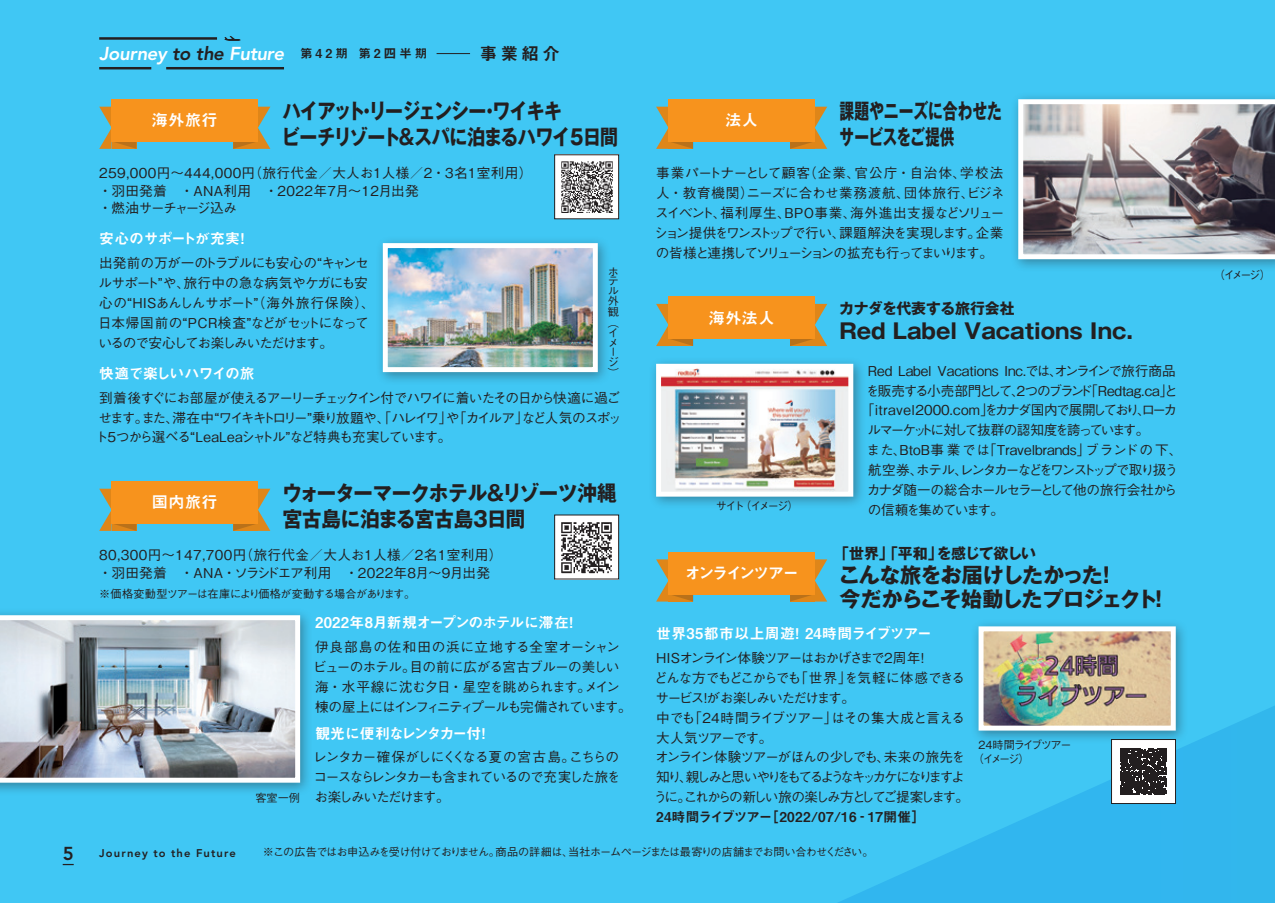
<style>
.page{position:relative;width:1275px;height:903px;background:#40c7f4}
.page>*{position:absolute;margin:0;border:0;box-sizing:border-box;transform-origin:0 0}
.t1{font:700 21px/26.1px "Gothic MB101 Pr 5";letter-spacing:-.045em;color:#231f20;scale:.85 1}
.t2{font:700 21px/26.1px "Gothic MB101 Pr 5";letter-spacing:-.02em;color:#231f20;scale:.92 1}
.t3{font:700 21px/23.6px "Gothic MB101 Pr 5";letter-spacing:-.045em;color:#231f20}
.t4{font:700 21px "Gothic MB101 Pr 5";color:#231f20}
.t5{font:700 21px/26.1px "Gothic MB101 Pr 5";color:#231f20;scale:.7 1}
.t6{font:italic 800 18.55px "Avenir LT Std";letter-spacing:-.02em;color:#fff}
.t7{font:800 18.55px "Avenir LT Std";color:#231f20}
.t8{font:17.32px "Midashi Go Pr 5 MB31";color:#231f20}
.t9{font:16.1px "Midashi Go Pr 5 MB31";letter-spacing:.025em;color:#fff}
.t10{font:16.1px "Midashi Go Pr 5 MB31";letter-spacing:-.14em;color:#fff}
.t11{font:14.88px "Midashi Go Pr 5 MB31";letter-spacing:-.03em;color:#fff}
.t12{font:14.88px "Midashi Go Pr 5 MB31";letter-spacing:.025em;color:#fff}
.t13{font:700 14.88px "Gothic MB101 Pr 5";letter-spacing:-.05em;color:#231f20}
.t14{font:14.88px "Midashi Go Pr 5 MB31";letter-spacing:-.07em;color:#fff}
.t15{font:700 14.88px "Gothic MB101 Pr 5";letter-spacing:-.03em;color:#231f20}
.t16{font:500 13.65px/19.8px "Gothic BBB Pr 5";letter-spacing:-.065em;color:#231f20;text-align:justify}
.t17{font:500 13.65px/19.8px "Gothic BBB Pr 5";letter-spacing:-.11em;color:#231f20}
.t18{font:500 13.65px/17.3px "Gothic BBB Pr 5";letter-spacing:.025em;color:#231f20}
.t19{font:500 13.65px "Gothic BBB Pr 5";letter-spacing:-.005em;color:#231f20}
.t20{font:500 13.65px "Gothic BBB Pr 5";letter-spacing:-.02em;color:#231f20}
.t21{font:500 13.65px "Gothic BBB Pr 5";color:#231f20}
.t22{font:13.65px "Midashi Go Pr 5 MB31";letter-spacing:.025em;color:#231f20}
.t23{font:500 13.65px "Gothic BBB Pr 5";letter-spacing:-.14em;color:#231f20}
.t24{font:500 13.65px "Gothic BBB Pr 5";letter-spacing:-.15em;color:#231f20}
.t25{font:500 13.65px "Gothic BBB Pr 5";letter-spacing:-.13em;color:#231f20}
.t26{font:500 11.2px/9.8px "Gothic BBB Pr 5";letter-spacing:-.085em;color:#231f20;text-align:justify}
.t27{font:500 11.2px "Gothic BBB Pr 5";letter-spacing:-.05em;color:#231f20}
.t28{font:800 11.2px "Avenir LT Std";letter-spacing:.1em;color:#231f20}
.t29{font:500 11.2px/13.7px "Gothic BBB Pr 5";letter-spacing:-.135em;color:#231f20}
.s1{color:#231f20}
.s2{font-family:"Midashi Go Pr 5 MB31";font-weight:400;font-style:normal;font-size:12.42px;color:#231f20}
</style>
<div class="page">
<svg style="left:804px;top:148px;width:471px;height:755px"></svg>
<div style="left:970px;top:618px;width:218px;height:126px;background:#231f20;opacity:.4"></div>
<img style="left:984px;top:632px;width:186px;height:92px">
<div style="left:978px;top:626px;width:198px;height:104px;border:5px solid #fff"></div>
<div style="left:1010px;top:91px;width:265px;height:181px;background:#231f20;opacity:.4"></div>
<svg style="left:1018px;top:99px;width:257px;height:160px;background:#a5a2a5"></svg>
<svg style="left:99px;top:107px;width:37px;height:42px"></svg>
<svg style="left:233px;top:107px;width:37px;height:42px"></svg>
<div style="left:112px;top:99px;width:146px;height:42px;background:#f7931d"></div>
<div style="left:375px;top:235px;width:236px;height:150px;background:#231f20;opacity:.4"></div>
<img style="left:389px;top:249px;width:203px;height:117px">
<div style="left:383px;top:243px;width:215px;height:129px;border:5px solid #fff"></div>
<div style="left:0;top:607px;width:313px;height:188px;background:#231f20;opacity:.4"></div>
<img style="left:0;top:615px;width:300px;height:168px">
<svg style="left:99px;top:489px;width:37px;height:42px"></svg>
<svg style="left:233px;top:489px;width:37px;height:42px"></svg>
<div style="left:112px;top:481px;width:146px;height:42px;background:#f7931d"></div>
<svg style="left:656px;top:107px;width:37px;height:42px"></svg>
<svg style="left:790px;top:107px;width:37px;height:42px"></svg>
<div style="left:668px;top:99px;width:147px;height:42px;background:#f7931d"></div>
<div style="left:648px;top:356px;width:218px;height:153px;background:#231f20;opacity:.4"></div>
<img style="left:662px;top:370px;width:185px;height:121px">
<div style="left:656px;top:364px;width:197px;height:133px;border:5px solid #fff"></div>
<svg style="left:656px;top:304px;width:37px;height:42px"></svg>
<svg style="left:790px;top:304px;width:37px;height:42px"></svg>
<div style="left:668px;top:296px;width:147px;height:43px;background:#f7931d"></div>
<svg style="left:656px;top:559px;width:37px;height:42px"></svg>
<svg style="left:790px;top:559px;width:37px;height:42px"></svg>
<div style="left:668px;top:552px;width:147px;height:42px;background:#f7931d"></div>
<div style="left:1111px;top:739px;width:64px;height:64px;background:#fff"></div>
<div style="left:1111px;top:739px;width:65px;height:65px;border:1px solid #231f20"></div>
<svg style="left:1120px;top:748px;width:47px;height:47px;background:#363233"></svg>
<div style="left:555px;top:155px;width:64px;height:64px;background:#fff"></div>
<div style="left:554px;top:155px;width:65px;height:64px;border:1px solid #231f20"></div>
<img style="left:561px;top:161px;width:52px;height:52px">
<div style="left:554px;top:515px;width:65px;height:64px;border:1px solid #231f20"></div>
<img style="left:556px;top:516px;width:62px;height:62px">
<hr style="left:437px;top:53px;width:33px;height:1px;background:#231f20">
<hr style="left:99px;top:37px;width:118px;height:3px;background:#231f20">
<hr style="left:99px;top:67px;width:52px;height:2px;background:#231f20">
<hr style="left:166px;top:67px;width:118px;height:2px;background:#231f20">
<svg style="left:224px;top:36px;width:17px;height:5px"></svg>
<h2 class="t6" style="left:99px;top:43px;width:330px">Journey <span class="s1">to the</span> Future <span class="s2">第 4 2 期 第 2 四半期</span></h2>
<p class="t8" style="left:480px;top:40px;width:81px">事業紹介</p>
<h1 class="t1" style="left:282px;top:96px;width:397px">ハイアット・リージェンシー・ワイキキ<br>ビーチリゾート&amp;スパに泊まるハワイ５日間</h1>
<p class="t18" style="left:98px;top:163px;width:436px">259,000円～444,000円（旅行代金／大人お1人様／2・３名1室利用）・羽田発着　・ANA利用　・2022年7月～12月出発　<br>・燃油サーチャージ込み</p>
<p class="t9" style="left:152px;top:107px;width:67px">海外旅行</p>
<p class="t11" style="left:99px;top:227px;width:152px">安心のサポートが充実！</p>
<p class="t16" style="left:98px;top:252px;width:278px;text-align:left">出発前の万が一のトラブルにも安心の“キャンセルサポート”や、旅行中の急な病気やケガにも安心の“HISあんしんサポート”（海外旅行保険）、日本帰国前の“PCR検査”などがセットになっているので安心してお楽しみいただけます。</p>
<p class="t11" style="left:99px;top:361px;width:157px">快適で楽しいハワイの旅</p>
<p class="t26" style="left:608px;top:265px;width:12px">ホテル外</p>
<p class="t26" style="left:608px;top:305px;width:13px;line-height:10.7px">観（イ</p>
<p class="t26" style="left:608px;top:337px;width:12px;text-align:left">メージ</p>
<p class="t26" style="left:608px;top:366px;width:12px">）</p>
<p class="t16" style="left:95px;top:386px;width:528px;text-indent:4px">到着後すぐにお部屋が使えるアーリーチェックイン付でハワイに着いたその日から快適に過ごせます。また、滞在中“ワイキキトロリー”乗り放題や、「ハレイワ」や「カイルア」など人気のスポット5つから選べる“LeaLeaシャトル”など特典も充実しています。</p>
<h1 class="t2" style="left:283px;top:478px;width:364px">ウォーターマークホテル&amp;リゾーツ沖縄宮古島に泊まる宮古島３日間</h1>
<p class="t18" style="left:98px;top:545px;width:406px">80,300円～147,700円（旅行代金／大人お1人様／2名1室利用）・羽田発着　・ANA・ソラシドエア利用　・2022年8月～9月出発</p>
<p class="t9" style="left:152px;top:489px;width:67px">国内旅行</p>
<p class="t27" style="left:99px;top:584px;width:317px">※価格変動型ツアーは在庫により価格が変動する場合があります。</p>
<p class="t11" style="left:315px;top:611px;width:265px">2022年8月新規オープンのホテルに滞在！</p>
<p class="t16" style="left:313px;top:636px;width:320px;text-align:left">伊良部島の佐和田の浜に立地する全室オーシャンビューのホテル。目の前に広がる宮古ブルーの美しい海・水平線に沈む夕日・星空を眺められます。メイン棟の屋上にはインフィニティプールも完備されています。</p>
<p class="t26" style="left:255px;top:792px;width:46px">客室一例</p>
<p class="t14" style="left:315px;top:721px;width:178px">観光に便利なレンタカー付！</p>
<p class="t16" style="left:313px;top:746px;width:309px">レンタカー確保がしにくくなる夏の宮古島。こちらのコースならレンタカーも含まれているので充実した旅をお楽しみいただけます。</p>
<p class="t9" style="left:725px;top:107px;width:34px">法人</p>
<h1 class="t5" style="left:840px;top:96px;width:233px">課題やニーズに合わせたサービスをご提供</h1>
<p class="t16" style="left:654px;top:162px;width:352px">事業パートナーとして顧客（企業、官公庁・自治体、学校法人・教育機関）ニーズに合わせ業務渡航、団体旅行、ビジネスイベント、福利厚生、BPO事業、海外進出支援などソリューション提供をワンストップで行い、課題解決を実現します。企業の皆様と連携してソリューションの拡充も行ってまいります。</p>
<p class="t9" style="left:709px;top:305px;width:67px">海外法人</p>
<p class="t26" style="left:716px;top:499px;width:84px">サイト（イメージ）</p>
<p class="t10" style="left:685px;top:560px;width:116px">オンラインツアー</p>
<p class="t15" style="left:839px;top:296px;width:177px">カナダを代表する旅行会社</p>
<h1 class="t4" style="left:840px;top:314px;width:295px">Red Label Vacations Inc.</h1>
<p class="t19" style="left:868px;top:360px;width:309px">Red Label Vacations Inc.では、オンラインで旅行商品</p>
<p class="t16" style="left:866px;top:379px;width:313px">を販売する小売部門として、２つのブランド「Redtag.ca」と</p>
<p class="t20" style="left:861px;top:399px;width:318px">「itravel2000.com」をカナダ国内で展開しており、ローカ</p>
<p class="t24" style="left:867px;top:419px;width:283px">ルマーケットに対して抜群の認知度を誇っています。</p>
<p class="t21" style="left:866px;top:439px;width:318px">また、BtoB事業では「Travelbrands」ブランドの下、</p>
<p class="t23" style="left:868px;top:459px;width:311px">航空券、ホテル、レンタカーなどをワンストップで取り扱う</p>
<p class="t16" style="left:867px;top:478px;width:312px">カナダ随一の総合ホールセラーとして他の旅行会社から</p>
<p class="t25" style="left:868px;top:498px;width:138px">の信頼を集めています。</p>
<p class="t13" style="left:834px;top:541px;width:203px">「世界」「平和」を感じて欲しい</p>
<h1 class="t3" style="left:839px;top:562px;width:332px">こんな旅をお届けしたかった！<br>今だからこそ始動したプロジェクト！</h1>
<p class="t12" style="left:656px;top:622px;width:278px">世界35都市以上周遊！ 24時間ライブツアー</p>
<p class="t17" style="left:654px;top:647px;width:317px">HISオンライン体験ツアーはおかげさまで2周年!<br>どんな方でもどこからでも「世界」を気軽に体感できるサービス！がお楽しみいただけます。<br>中でも「24時間ライブツアー」はその集大成と言える大人気ツアーです。<br>オンライン体験ツアーがほんの少しでも、未来の旅先を知り、親しみと思いやりをもてるようなキッカケになりますように。これからの新しい旅の楽しみ方としてご提案します。</p>
<p class="t22" style="left:656px;top:806px;width:271px">24時間ライブツアー［2022/07/16‐17開催］</p>
<p class="t29" style="left:973px;top:737px;width:100px;text-indent:6px">24時間ライブツアー（イメージ）</p>
<h2 class="t7" style="left:63px;top:842px;width:13px">5</h2>
<p class="t28" style="left:99px;top:846px;width:138px">Journey to the Future</p>
<p class="t26" style="left:263px;top:846px;width:612px">※この広告ではお申込みを受け付けておりません。商品の詳細は、当社ホームページまたは最寄りの店舗までお問い合わせください。</p>
<p class="t26" style="left:1214px;top:269px;width:59px">（イメージ）</p>
</div>
